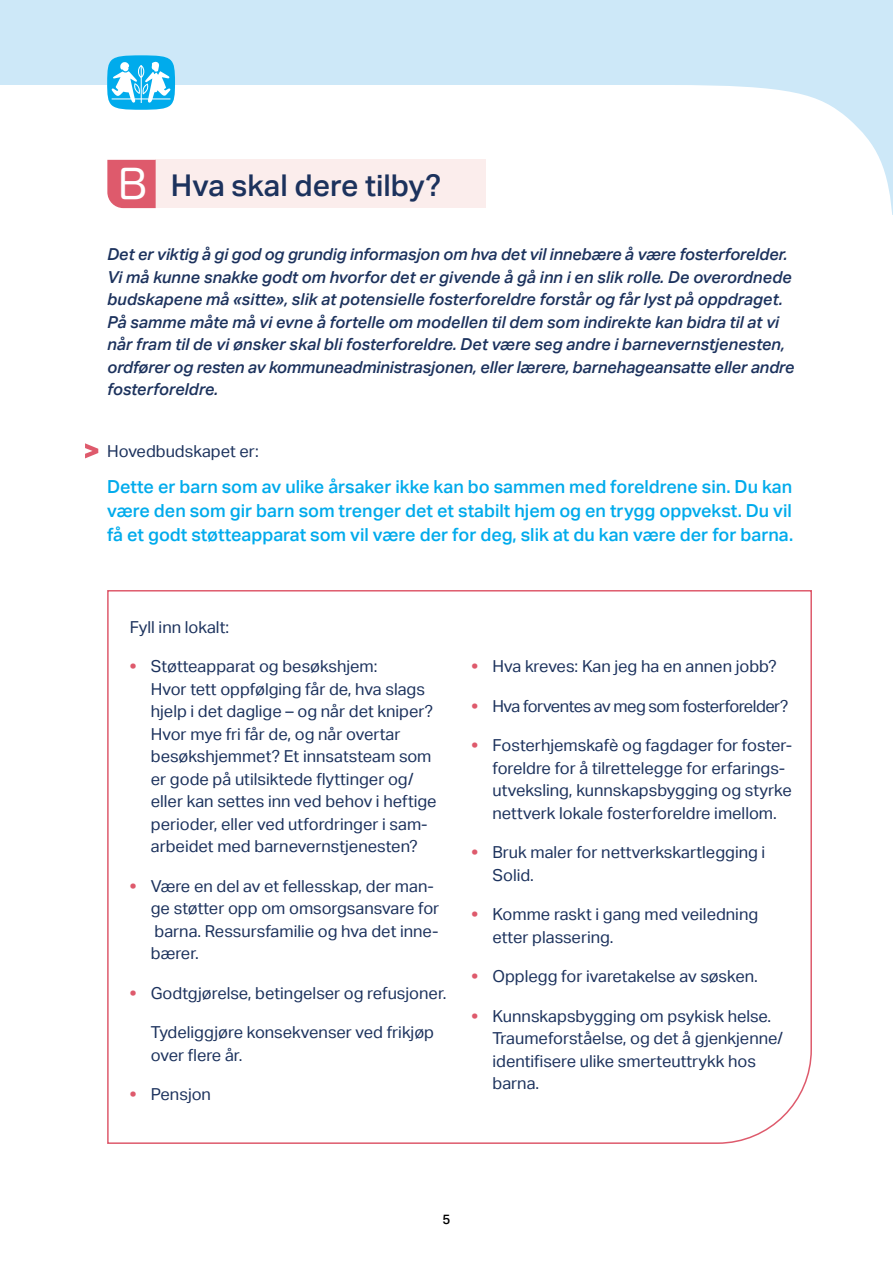
<style>
.page{position:relative;width:893px;height:1263px;background:#fff}
.page>*{position:absolute;margin:0;border:0;box-sizing:border-box;transform-origin:0 0}
.t1{font:500 30px "Aktiv Grotesk";color:#1c325d}
.t2{font:500 18px/24px "Aktiv Grotesk";color:#00abec;text-align:justify}
.t3{font:16.5px/22.5px "Aktiv Grotesk";color:#1c325d}
.t4{font:italic 500 16.5px/22.5px "Aktiv Grotesk";letter-spacing:-.01em;color:#1c325d}
.t5{font:16.5px "Aktiv Grotesk";letter-spacing:-.03em;color:#1c325d}
.t6{font:500 13.5px "Aktiv Grotesk";color:#000}
.s1{font-family:"Hira Maru Pro N W4";font-weight:400;font-size:40.5px;color:#fff}
.s2{font-weight:800;color:#de5a6c}
</style>
<div class="page">
<div style="left:0;top:0;width:893px;height:215px;background:#cde8f8"></div>
<div style="left:0;top:85px;width:892px;height:130px;background:#fff"></div>
<svg style="left:107px;top:55px;width:68px;height:55px"></svg>
<div style="left:156px;top:160px;width:330px;height:48px;background:#fbedec"></div>
<div style="left:107px;top:160px;width:49px;height:48px;background:#de5a6c"></div>
<svg style="left:107px;top:590px;width:705px;height:554px"></svg>
<svg style="left:85px;top:443px;width:13px;height:15px"></svg>
<h1 class="t1" style="left:118px;top:168px;width:325px"><span class="s1">B</span> Hva skal dere tilby?</h1>
<p class="t4" style="left:107px;top:243px;width:689px">Det er viktig å gi god og grundig informasjon om hva det vil innebære å være fosterforelder.<br>Vi må kunne snakke godt om hvorfor det er givende å gå inn i en slik rolle. De overordnede budskapene må «sitte», slik at potensielle fosterforeldre forstår og får lyst på oppdraget.<br>På samme måte må vi evne å fortelle om modellen til dem som indirekte kan bidra til at vi når fram til de vi ønsker skal bli fosterforeldre. Det være seg andre i barnevernstjenesten, ordfører og resten av kommuneadministrasjonen, eller lærere, barnehageansatte eller andre fosterforeldre.</p>
<p class="t3" style="left:107px;top:440px;width:153px">Hovedbudskapet er:</p>
<p class="t2" style="left:107px;top:474px;width:687px">Dette er barn som av ulike årsaker ikke kan bo sammen med foreldrene sin. Du kan være den som gir barn som trenger det et stabilt hjem og en trygg oppvekst. Du vil få et godt støtteapparat som vil være der for deg, slik at du kan være der for barna.</p>
<p class="t3" style="left:130px;top:616px;width:101px">Fyll inn lokalt:</p>
<p class="t3" style="left:151px;top:655px;width:287px;text-indent:-21px"><span class="s2">•</span> Støtteapparat og besøkshjem:<br>Hvor tett oppfølging får de, hva slags hjelp i det daglige – og når det kniper?<br>Hvor mye fri får de, og når overtar besøkshjemmet? Et innsatsteam som er gode på utilsiktede flyttinger og/ eller kan settes inn ved behov i heftige perioder, eller ved utfordringer i sam&shy;arbeidet med barnevernstjenesten?</p>
<p class="t3" style="left:151px;top:875px;width:290px;text-indent:-21px"><span class="s2">•</span> Være en del av et fellesskap, der man&shy;ge støtter opp om omsorgsansvare for barna. Ressursfamilie og hva det inne&shy;bærer.</p>
<p class="t3" style="left:130px;top:982px;width:318px"><span class="s2">•</span> Godtgjørelse, betingelser og refusjoner.</p>
<p class="t3" style="left:151px;top:1021px;width:285px">Tydeliggjøre konsekvenser ved frikjøp over flere år.</p>
<p class="t3" style="left:130px;top:1083px;width:83px"><span class="s2">•</span> Pensjon</p>
<p class="t3" style="left:471px;top:655px;width:307px"><span class="s2">•</span> Hva kreves: Kan jeg ha en annen jobb?</p>
<p class="t5" style="left:471px;top:697px;width:318px"><span class="s2">•</span> Hva forventes av meg som fosterforelder?</p>
<p class="t3" style="left:492px;top:734px;width:301px;text-indent:-21px"><span class="s2">•</span> Fosterhjemskafè og fagdager for foster&shy;foreldre for å tilrettelegge for erfarings&shy;utveksling, kunnskapsbygging og styrke nettverk lokale fosterforeldre imellom.</p>
<p class="t3" style="left:492px;top:841px;width:274px;text-indent:-21px"><span class="s2">•</span> Bruk maler for nettverkskartlegging i<br>Solid.</p>
<p class="t3" style="left:492px;top:903px;width:267px;text-indent:-21px"><span class="s2">•</span> Komme raskt i gang med veiledning etter plassering.</p>
<p class="t3" style="left:471px;top:965px;width:288px"><span class="s2">•</span> Opplegg for ivaretakelse av søsken.</p>
<p class="t3" style="left:492px;top:1005px;width:292px;text-indent:-21px"><span class="s2">•</span> Kunnskapsbygging om psykisk helse.<br>Traumeforståelse, og det å gjenkjenne/ identifisere ulike smerteuttrykk hos barna.</p>
<p class="t6" style="left:442px;top:1211px;width:9px">5</p>
</div>
